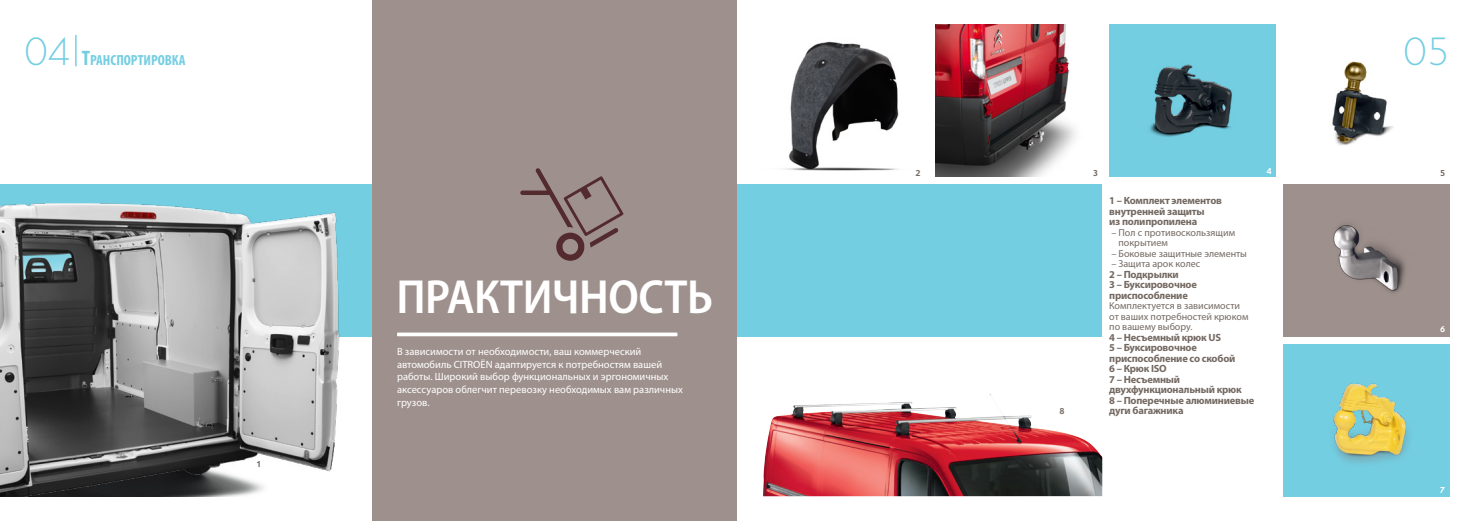
<style>
.page{position:relative;width:1474px;height:521px;background:#fff}
.page>*{position:absolute;margin:0;border:0;box-sizing:border-box;transform-origin:0 0}
.t1{font:600 semi-condensed 48.12px "Myriad Pro";letter-spacing:-.01em;color:#fff}
.t2{font:300 42.7px "Citroen";color:#74cee2}
.t3{font:700 condensed 14.7px "Myriad Pro";color:#74cee2}
.t4{font:700 10.5px/10.5px "Myriad Pro";letter-spacing:-.02em;color:#746962}
.t5{font:10.5px/12.6px "Myriad Pro";color:#fff}
.t6{font:10.06px/10.5px "Myriad Pro";color:#746962}
.t7{font:700 9.28px "Citroen";color:#746962}
.t8{font:700 9.28px "Citroen";color:#fff}
.s1{font-family:"Citroen";font-weight:300;font-stretch:normal;font-size:42.7px}
.s2{font-size:21px}
</style>
<div class="page">
<div style="left:729px;top:184px;width:372px;height:152px;background:#74cee2"></div>
<div style="left:0;top:184px;width:373px;height:152px;background:#74cee2"></div>
<img style="left:0;top:204px;width:343px;height:292px">
<div style="left:1109px;top:25px;width:166px;height:152px;background:#74cee2"></div>
<img style="left:1332px;top:61px;width:61px;height:85px">
<img style="left:935px;top:25px;width:140px;height:152px">
<div style="left:1282px;top:344px;width:167px;height:152px;background:#74cee2"></div>
<div style="left:1282px;top:184px;width:167px;height:152px;background:#9e918d"></div>
<hr style="left:75px;top:35px;width:1px;height:31px;background:#74cee2">
<img style="left:1333px;top:383px;width:76px;height:80px">
<div style="left:372px;top:0;width:365px;height:521px;background:#9e918d"></div>
<svg style="left:397px;top:332px;width:280px;height:4px"></svg>
<svg style="left:520px;top:168px;width:103px;height:93px"></svg>
<img style="left:1341px;top:224px;width:64px;height:69px">
<img style="left:1333px;top:226px;width:64px;height:64px">
<img style="left:1149px;top:64px;width:83px;height:73px">
<img style="left:1154px;top:65px;width:76px;height:68px">
<img style="left:763px;top:394px;width:339px;height:102px">
<img style="left:785px;top:41px;width:114px;height:130px">
<h3 class="t3" style="left:25px;top:51px;width:162px"><span class="s1">04</span> <span class="s2">Т</span>ранспортировка</h3>
<h2 class="t2" style="left:1403px;top:23px;width:47px">05</h2>
<p class="t7" style="left:256px;top:458px;width:7px">1</p>
<h1 class="t1" style="left:396px;top:270px;width:318px">ПРАКТИЧНОСТЬ</h1>
<p class="t5" style="left:397px;top:345px;width:287px">В зависимости от необходимости, ваш коммерческий автомобиль CITROËN адаптируется к потребностям вашей работы. Широкий выбор функциональных и эргономичных аксессуаров облегчит перевозку необходимых вам различных грузов.</p>
<p class="t7" style="left:915px;top:166px;width:7px">2</p>
<p class="t7" style="left:1059px;top:405px;width:7px">8</p>
<p class="t7" style="left:1092px;top:166px;width:7px">3</p>
<p class="t8" style="left:1266px;top:164px;width:7px">4</p>
<p class="t7" style="left:1440px;top:166px;width:7px">5</p>
<p class="t4" style="left:1109px;top:195px;width:114px">1 – Комплект элементов внутренней защиты<br>из полипропилена</p>
<p class="t6" style="left:1118px;top:227px;width:118px;text-indent:-7px">– Пол с противоскользящим покрытием</p>
<p class="t6" style="left:1111px;top:248px;width:137px">– Боковые защитные элементы</p>
<p class="t6" style="left:1111px;top:258px;width:91px">– Защита арок колес</p>
<p class="t4" style="left:1109px;top:268px;width:89px">2 – Подкрылки<br>3 – Буксировочное приспособление</p>
<p class="t6" style="left:1109px;top:300px;width:141px">Комплектуется в зависимости от ваших потребностей крюком по вашему выбору.</p>
<p class="t4" style="left:1109px;top:331px;width:146px">4 – Несъемный крюк US<br>5 – Буксировочное приспособление со скобой<br>6 – Крюк ISO<br>7 – Несъемный двухфункциональный крюк<br>8 – Поперечные алюминиевые дуги багажника</p>
<p class="t8" style="left:1440px;top:323px;width:7px">6</p>
<p class="t8" style="left:1440px;top:483px;width:7px">7</p>
</div>
